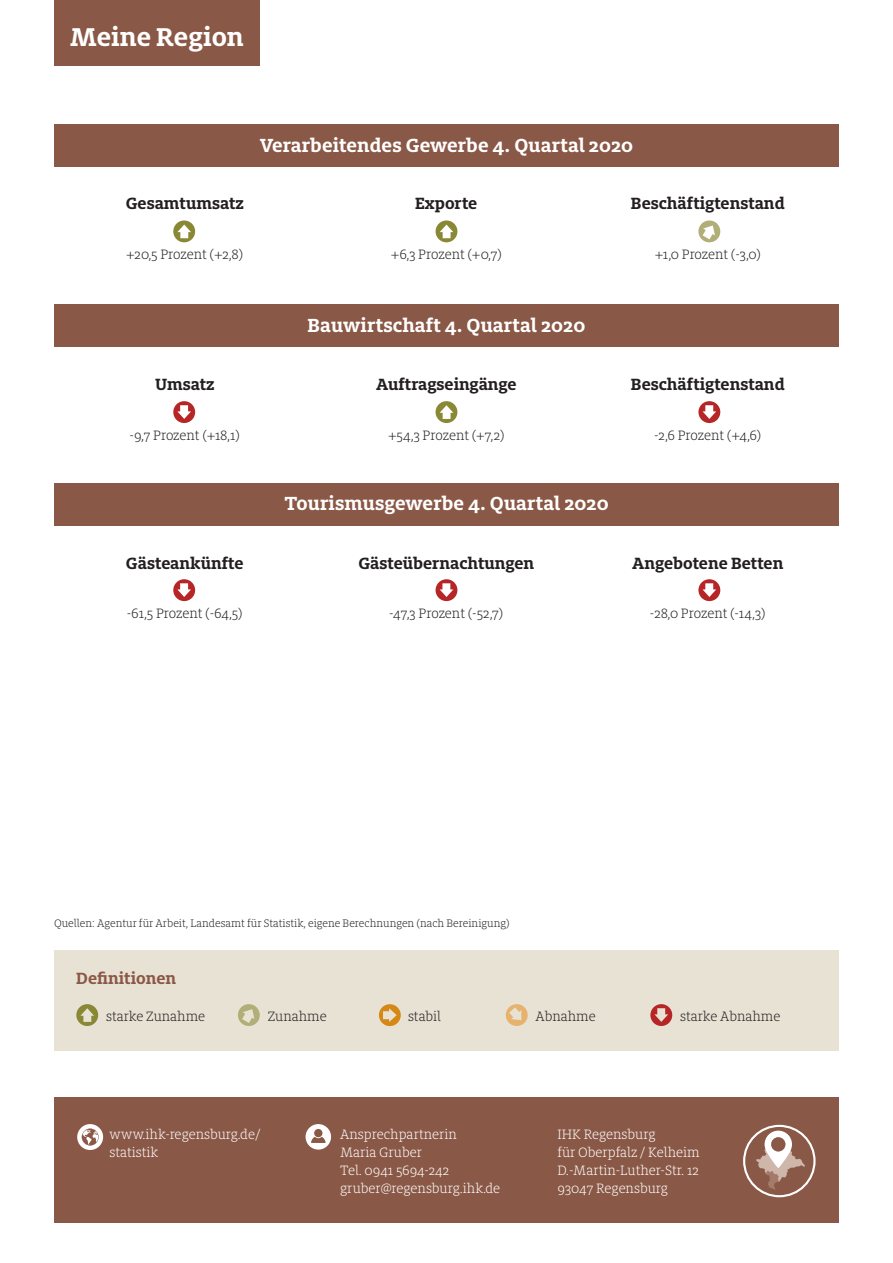
<style>
.page{position:relative;width:893px;height:1263px;background:#fff}
.page>*{position:absolute;margin:0;border:0;box-sizing:border-box;transform-origin:0 0}
.t1{font:700 28.5px "Milo Slab OT";color:#fff}
.t2{font:700 21px "Milo Slab OT";letter-spacing:.005em;color:#fff}
.t3{font:700 18px "Milo Slab OT";color:#231f20}
.t4{font:700 18px "Milo Slab OT";color:#8a5846}
.t5{font:300 15px "Milo Slab OT";color:#231f20}
.t6{font:300 15px/18px "Milo Slab OT";color:#fff}
.t7{font:300 12px "Milo Slab OT";color:#231f20}
</style>
<div class="page">
<div style="left:54px;top:0;width:205px;height:66px;background:#8a5846"></div>
<div style="left:54px;top:950px;width:785px;height:101px;background:#e8e2d5"></div>
<div style="left:54px;top:1097px;width:785px;height:126px;background:#8a5846"></div>
<div style="left:54px;top:124px;width:785px;height:43px;background:#8a5846"></div>
<div style="left:54px;top:304px;width:785px;height:43px;background:#8a5846"></div>
<div style="left:54px;top:483px;width:785px;height:42px;background:#8a5846"></div>
<svg style="left:436px;top:220px;width:21px;height:22px"></svg>
<svg style="left:173px;top:220px;width:22px;height:22px"></svg>
<svg style="left:436px;top:401px;width:21px;height:22px"></svg>
<svg style="left:436px;top:579px;width:21px;height:22px"></svg>
<svg style="left:173px;top:401px;width:22px;height:22px"></svg>
<svg style="left:698px;top:401px;width:22px;height:22px"></svg>
<svg style="left:173px;top:579px;width:22px;height:22px"></svg>
<svg style="left:698px;top:579px;width:22px;height:22px"></svg>
<svg style="left:76px;top:1004px;width:22px;height:22px"></svg>
<svg style="left:238px;top:1004px;width:22px;height:22px"></svg>
<svg style="left:505px;top:1004px;width:23px;height:22px"></svg>
<svg style="left:650px;top:1004px;width:22px;height:22px"></svg>
<svg style="left:744px;top:1126px;width:70px;height:70px"></svg>
<div style="left:743px;top:1125px;width:73px;height:72px;border:2px solid #fff;border-radius:50%"></div>
<svg style="left:756px;top:1130px;width:49px;height:60px"></svg>
<div style="left:771px;top:1137px;width:14px;height:14px;background:#8a5846;border-radius:50%"></div>
<svg style="left:77px;top:1124px;width:26px;height:26px"></svg>
<svg style="left:82px;top:1128px;width:17px;height:17px"></svg>
<div style="left:306px;top:1124px;width:25px;height:25px;background:#fff;border-radius:50%"></div>
<svg style="left:311px;top:1129px;width:15px;height:14px"></svg>
<svg style="left:379px;top:1004px;width:22px;height:22px"></svg>
<svg style="left:698px;top:220px;width:23px;height:23px"></svg>
<h1 class="t1" style="left:70px;top:21px;width:176px">Meine Region</h1>
<h2 class="t2" style="left:260px;top:134px;width:375px">Verarbeitendes Gewerbe 4. Quartal 2020</h2>
<p class="t3" style="left:126px;top:194px;width:120px">Gesamtumsatz</p>
<p class="t3" style="left:415px;top:194px;width:64px">Exporte</p>
<p class="t3" style="left:631px;top:194px;width:155px">Beschäftigtenstand</p>
<p class="t5" style="left:126px;top:246px;width:118px">+20,5 Prozent (+2,8)</p>
<p class="t5" style="left:391px;top:246px;width:112px">+6,3 Prozent (+0,7)</p>
<p class="t5" style="left:655px;top:246px;width:108px">+1,0 Prozent (-3,0)</p>
<h2 class="t2" style="left:308px;top:313px;width:279px">Bauwirtschaft 4. Quartal 2020</h2>
<p class="t3" style="left:155px;top:374px;width:61px">Umsatz</p>
<p class="t3" style="left:376px;top:374px;width:142px">Auftragseingänge</p>
<p class="t3" style="left:631px;top:374px;width:155px">Beschäftigtenstand</p>
<p class="t5" style="left:130px;top:427px;width:112px">-9,7 Prozent (+18,1)</p>
<p class="t5" style="left:388px;top:427px;width:118px">+54,3 Prozent (+7,2)</p>
<p class="t5" style="left:654px;top:427px;width:109px">-2,6 Prozent (+4,6)</p>
<h2 class="t2" style="left:284px;top:492px;width:326px">Tourismusgewerbe 4. Quartal 2020</h2>
<p class="t3" style="left:126px;top:553px;width:119px">Gästeankünfte</p>
<p class="t3" style="left:358px;top:553px;width:177px">Gästeübernachtungen</p>
<p class="t3" style="left:632px;top:553px;width:153px">Angebotene Betten</p>
<p class="t5" style="left:127px;top:606px;width:117px">-61,5 Prozent (-64,5)</p>
<p class="t5" style="left:389px;top:606px;width:116px">-47,3 Prozent (-52,7)</p>
<p class="t5" style="left:650px;top:606px;width:117px">-28,0 Prozent (-14,3)</p>
<p class="t7" style="left:54px;top:917px;width:457px">Quellen: Agentur für Arbeit, Landesamt für Statistik, eigene Berechnungen (nach Bereinigung)</p>
<p class="t4" style="left:76px;top:968px;width:101px">Definitionen</p>
<p class="t5" style="left:106px;top:1008px;width:101px">starke Zunahme</p>
<p class="t5" style="left:268px;top:1008px;width:61px">Zunahme</p>
<p class="t5" style="left:408px;top:1008px;width:35px">stabil</p>
<p class="t5" style="left:536px;top:1008px;width:62px">Abnahme</p>
<p class="t5" style="left:680px;top:1008px;width:102px">starke Abnahme</p>
<p class="t6" style="left:109px;top:1125px;width:153px">www.ihk-regensburg.de/ statistik</p>
<p class="t6" style="left:340px;top:1125px;width:161px">Ansprechpartnerin<br>Maria Gruber<br>Tel. 0941 5694-242 gruber@regensburg.ihk.de</p>
<p class="t6" style="left:557px;top:1125px;width:144px">IHK Regensburg<br>für Oberpfalz / Kelheim<br>D.-Martin-Luther-Str. 12<br>93047 Regensburg</p>
</div>
